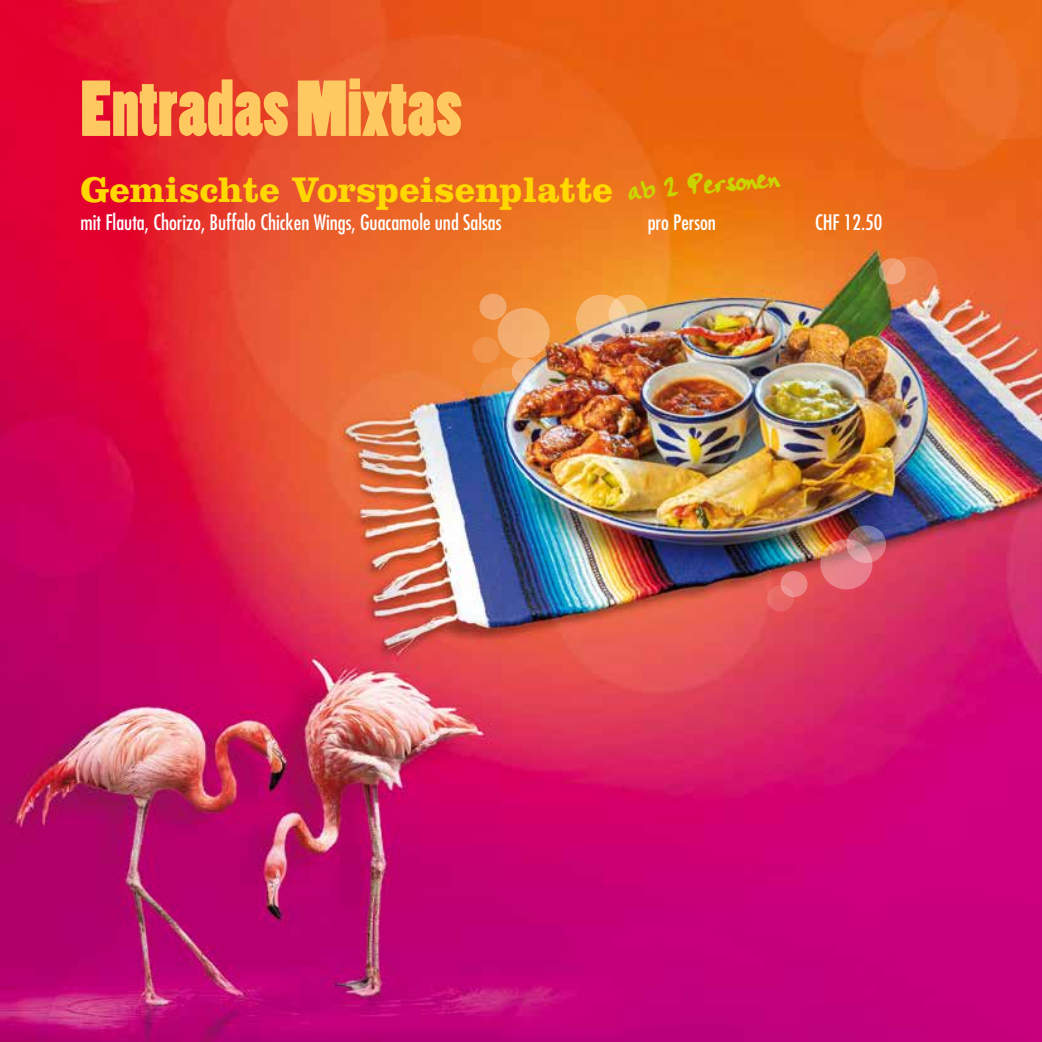
<style>
.page{position:relative;width:1042px;height:1042px;background:#fff}
.page>*{position:absolute;margin:0;border:0;box-sizing:border-box;transform-origin:0 0}
.t1{font:73.85px "Poplar Std";color:#fdc960}
.t2{font:700 36.93px "Clarendon LT Std";color:#ffd800}
.t3{font:33.77px "Handwriting Plain";color:#cad400}
.t4{font:condensed 20.82px "Futura Std";color:#fff}
</style>
<div class="page">
<img style="left:0;top:0;width:1042px;height:1042px">
<svg style="left:576px;top:295px;width:52px;height:50px;background:#dfb186"></svg>
<svg style="left:846px;top:525px;width:40px;height:38px"></svg>
<div style="left:498px;top:308px;width:52px;height:50px;background:#f5ad6f;border-radius:50%"></div>
<svg style="left:820px;top:539px;width:52px;height:50px;background:#df8486"></svg>
<img style="left:480px;top:367px;width:52px;height:51px;border-radius:50%">
<div style="left:479px;top:294px;width:27px;height:26px;background:#f3a66b;border-radius:50%"></div>
<svg style="left:512px;top:358px;width:27px;height:26px"></svg>
<div style="left:780px;top:571px;width:27px;height:26px;background:#ed8586;border-radius:50%"></div>
<div style="left:472px;top:337px;width:27px;height:26px;background:#f19349;border-radius:50%"></div>
<svg style="left:767px;top:585px;width:27px;height:26px"></svg>
<svg style="left:608px;top:295px;width:39px;height:37px"></svg>
<svg style="left:886px;top:256px;width:52px;height:51px;background:#ec8452"></svg>
<svg style="left:879px;top:258px;width:27px;height:26px"></svg>
<h1 class="t1" style="left:81px;top:68px;width:383px">Entradas Mixtas</h1>
<h3 class="t3" style="left:626px;top:166px;width:153px;rotate:-5deg">ab 2 Personen</h3>
<h2 class="t2" style="left:81px;top:167px;width:534px">Gemischte Vorspeisenplatte</h2>
<p class="t4" style="left:81px;top:210px;width:422px">mit Flauta, Chorizo, Buffalo Chicken Wings, Guacamole und Salsas</p>
<p class="t4" style="left:648px;top:210px;width:70px">pro Person</p>
<p class="t4" style="left:815px;top:210px;width:69px">CHF 12.50</p>
</div>
